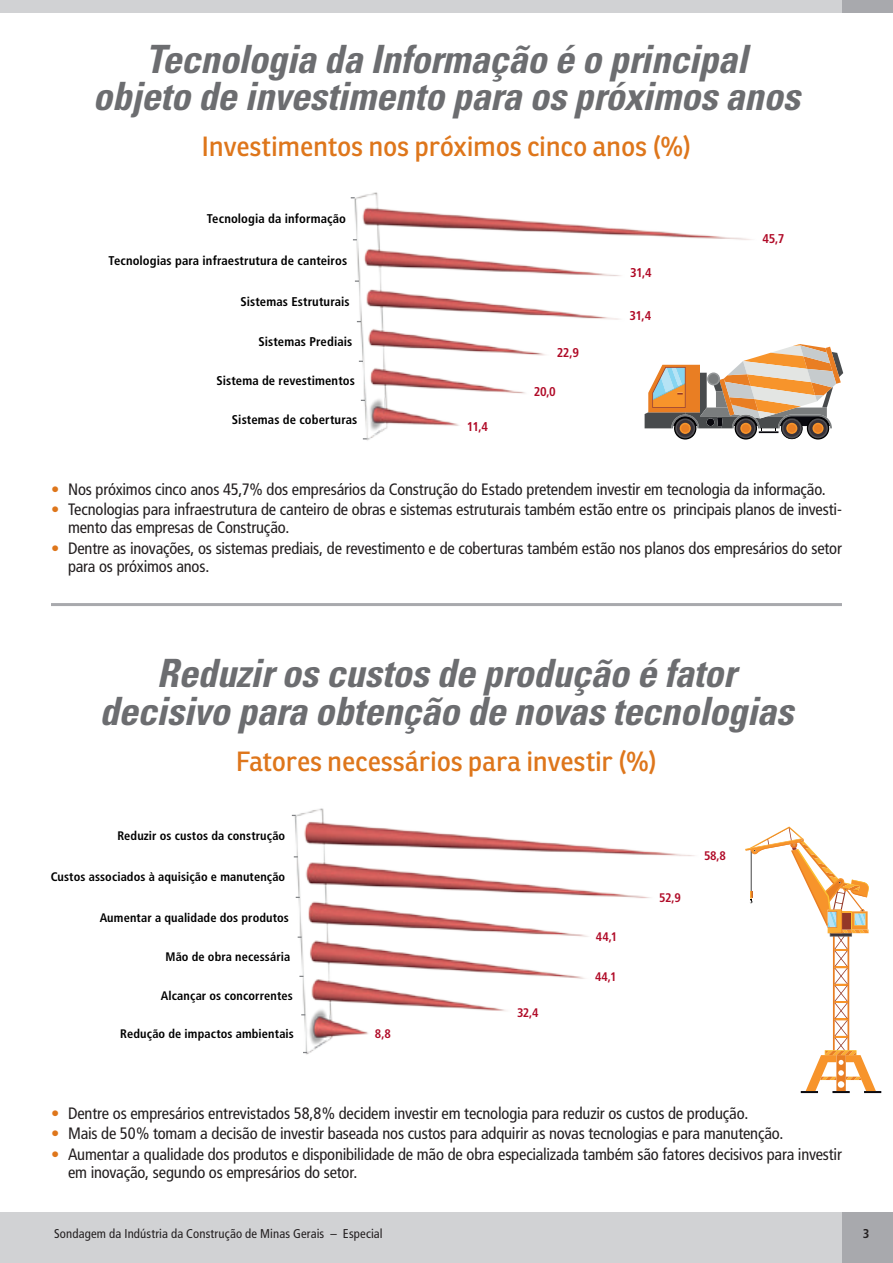
<style>
.page{position:relative;width:893px;height:1263px;background:#fff}
.page>*{position:absolute;margin:0;border:0;box-sizing:border-box;transform-origin:0 0}
.t1{font:italic 700 condensed 39px/37.5px "Univers";letter-spacing:-.01em;color:#6c6d70;text-align:center}
.t2{font:27px "Ronnia";letter-spacing:-.01em;color:#de761b}
.t3{font:condensed 16.5px/18px "Frutiger";letter-spacing:-.01em;color:#231f20}
.t4{font:700 condensed 12.75px "Frutiger";letter-spacing:.01em;color:#000001}
.t5{font:condensed 12.75px "Frutiger";letter-spacing:.01em;color:#231f20}
.t6{font:700 condensed 12.75px "Frutiger";letter-spacing:-.04em;color:#b00a27}
.t7{font:700 condensed 12.75px "Frutiger";color:#231f20}
.t8{font:700 condensed 12.45px "Frutiger";letter-spacing:-.02em;color:#b00a27}
.t9{font:700 condensed 12.3px "Frutiger";letter-spacing:.01em;color:#000001}
.s1{font-weight:700;font-stretch:normal;color:#de761b}
</style>
<div class="page">
<div style="left:0;top:1212px;width:893px;height:51px;background:#d1d2d4"></div>
<div style="left:0;top:0;width:893px;height:13px;background:#d1d2d4"></div>
<div style="left:842px;top:0;width:51px;height:13px;background:#a8a9ad"></div>
<div style="left:842px;top:1212px;width:51px;height:51px;background:#a8a9ad"></div>
<img style="left:350px;top:192px;width:401px;height:249px">
<img style="left:291px;top:808px;width:404px;height:247px">
<svg style="left:645px;top:344px;width:198px;height:95px"></svg>
<svg style="left:745px;top:826px;width:136px;height:267px"></svg>
<hr style="left:51px;top:603px;width:791px;height:3px;background:#a8a9ad">
<h1 class="t1" style="left:93px;top:39px;width:709px">Tecnologia da Informação é o principal objeto de investimento para os próximos anos</h1>
<h2 class="t2" style="left:202px;top:130px;width:491px">Investimentos nos próximos cinco anos (%)</h2>
<p class="t4" style="left:207px;top:211px;width:141px">Tecnologia da informação</p>
<p class="t4" style="left:109px;top:253px;width:240px">Tecnologias para infraestrutura de canteiros</p>
<p class="t4" style="left:240px;top:294px;width:111px">Sistemas Estruturais</p>
<p class="t4" style="left:258px;top:334px;width:95px">Sistemas Prediais</p>
<p class="t4" style="left:216px;top:373px;width:140px">Sistema de revestimentos</p>
<p class="t4" style="left:232px;top:412px;width:127px">Sistemas de coberturas</p>
<p class="t6" style="left:467px;top:419px;width:23px">11,4</p>
<p class="t6" style="left:557px;top:345px;width:24px">22,9</p>
<p class="t6" style="left:534px;top:384px;width:24px">20,0</p>
<p class="t6" style="left:630px;top:265px;width:23px">31,4</p>
<p class="t6" style="left:630px;top:307px;width:23px">31,4</p>
<p class="t6" style="left:763px;top:231px;width:23px">45,7</p>
<p class="t3" style="left:51px;top:480px;width:776px"><span class="s1">•</span> Nos próximos cinco anos 45,7% dos empresários da Construção do Estado pretendem investir em tecnologia da informação.</p>
<p class="t3" style="left:68px;top:501px;width:775px;text-indent:-17px"><span class="s1">•</span> Tecnologias para infraestrutura de canteiro de obras e sistemas estruturais também estão entre os principais planos de investi&shy;mento das empresas de Construção.</p>
<p class="t3" style="left:68px;top:539px;width:775px;text-indent:-17px"><span class="s1">•</span> Dentre as inovações, os sistemas prediais, de revestimento e de coberturas também estão nos planos dos empresários do setor para os próximos anos.</p>
<h1 class="t1" style="left:100px;top:654px;width:695px">Reduzir os custos de produção é fator decisivo para obtenção de novas tecnologias</h1>
<h2 class="t2" style="left:236px;top:744px;width:423px">Fatores necessários para investir (%)</h2>
<p class="t9" style="left:117px;top:829px;width:169px">Reduzir os custos da construção</p>
<p class="t9" style="left:51px;top:870px;width:236px">Custos associados à aquisição e manutenção</p>
<p class="t9" style="left:100px;top:910px;width:191px">Aumentar a qualidade dos produtos</p>
<p class="t9" style="left:165px;top:949px;width:126px">Mão de obra necessária</p>
<p class="t9" style="left:161px;top:988px;width:133px">Alcançar os concorrentes</p>
<p class="t9" style="left:120px;top:1026px;width:175px">Redução de impactos ambientais</p>
<p class="t8" style="left:375px;top:1026px;width:17px">8,8</p>
<p class="t8" style="left:517px;top:1005px;width:23px">32,4</p>
<p class="t8" style="left:596px;top:929px;width:23px">44,1</p>
<p class="t8" style="left:595px;top:969px;width:23px">44,1</p>
<p class="t8" style="left:659px;top:890px;width:23px">52,9</p>
<p class="t8" style="left:704px;top:849px;width:24px">58,8</p>
<p class="t3" style="left:51px;top:1104px;width:699px"><span class="s1">•</span> Dentre os empresários entrevistados 58,8% decidem investir em tecnologia para reduzir os custos de produção.</p>
<p class="t3" style="left:51px;top:1125px;width:734px"><span class="s1">•</span> Mais de 50% tomam a decisão de investir baseada nos custos para adquirir as novas tecnologias e para manutenção.</p>
<p class="t3" style="left:68px;top:1145px;width:775px;text-indent:-17px"><span class="s1">•</span> Aumentar a qualidade dos produtos e disponibilidade de mão de obra especializada também são fatores decisivos para investir em inovação, segundo os empresários do setor.</p>
<p class="t5" style="left:54px;top:1226px;width:330px">Sondagem da Indústria da Construção de Minas Gerais – Especial</p>
<p class="t7" style="left:863px;top:1226px;width:8px">3</p>
</div>
